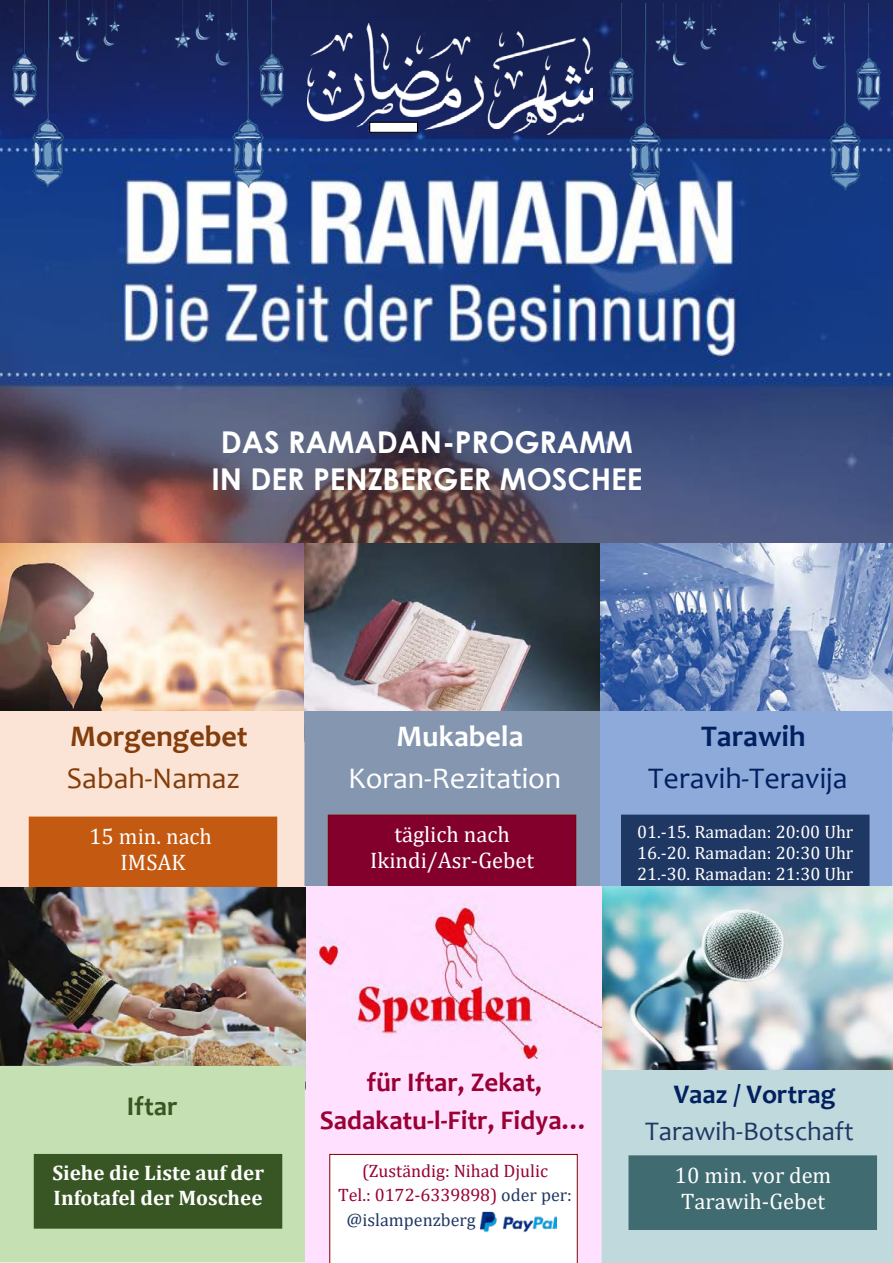
<style>
.page{position:relative;width:893px;height:1263px;background:#fff}
.page>*{position:absolute;margin:0;border:0;box-sizing:border-box;transform-origin:0 0}
.t1{font:700 30px/36.8px "Century Gothic";color:#fff;text-align:center}
.t2{font:30px "Candara";color:#fff}
.t3{font:30px "Candara";color:#002060}
.t4{font:700 30px "Candara";color:#833c0b}
.t5{font:30px "Candara";color:#833c0b}
.t6{font:700 30px "Candara";color:#fff}
.t7{font:700 30px "Candara";color:#002060}
.t8{font:700 27px/38px "Candara";color:#903;text-align:center}
.t9{font:27px "Candara";color:#1f3864}
.t10{font:700 27px "Candara";color:#002060}
.t11{font:700 27px "Candara";color:#385623}
.t12{font:22.5px/26.4px "Cambria";color:#fff;text-align:center}
.t13{font:700 21px/24.6px "Cambria";color:#fff}
.t14{font:18px/21.1px "Cambria";color:#fff;text-align:justify}
.t15{font:18px "Cambria";color:#903}
.t16{font:18px "Cambria";color:#1f3864}
.s1{color:#1f3864}
</style>
<div class="page">
<img style="left:0;top:0;width:893px;height:544px">
<img style="left:0;top:544px;width:305px;height:167px">
<div style="left:0;top:711px;width:304px;height:176px;background:#fbe4d5"></div>
<img style="left:305px;top:543px;width:588px;height:198px">
<div style="left:305px;top:712px;width:296px;height:175px;background:#8496b0"></div>
<div style="left:29px;top:817px;width:248px;height:70px;background:#c45911"></div>
<div style="left:328px;top:815px;width:248px;height:72px;background:#82002b"></div>
<div style="left:328px;top:815px;width:248px;height:72px;border:1px solid #800000"></div>
<div style="left:601px;top:712px;width:291px;height:175px;background:#8eaadb"></div>
<div style="left:600px;top:711px;width:292px;height:176px;border:1px solid #8eaadb"></div>
<div style="left:621px;top:815px;width:248px;height:74px;background:#1f3763"></div>
<img style="left:308px;top:23px;width:284px;height:112px">
<img style="left:601px;top:887px;width:292px;height:182px">
<div style="left:602px;top:1069px;width:291px;height:194px;background:#c0d9dc"></div>
<div style="left:629px;top:1156px;width:247px;height:73px;background:#3f6b71"></div>
<img style="left:305px;top:887px;width:296px;height:172px">
<div style="left:304px;top:1059px;width:298px;height:204px;background:#ffe1ff"></div>
<svg style="left:330px;top:1154px;width:247px;height:109px"></svg>
<img style="left:481px;top:1203px;width:75px;height:38px">
<div style="left:370px;top:122px;width:47px;height:10px;background:#fff"></div>
<div style="left:369px;top:122px;width:49px;height:11px;border:1px solid #000"></div>
<img style="left:0;top:887px;width:305px;height:179px">
<div style="left:0;top:1066px;width:305px;height:196px;background:#c5e0b3"></div>
<div style="left:34px;top:1154px;width:248px;height:74px;background:#375623"></div>
<img style="left:609px;top:3px;width:274px;height:189px">
<img style="left:11px;top:0;width:275px;height:188px">
<h1 class="t1" style="left:212px;top:423px;width:432px">DAS RAMADAN-PROGRAMM<br>IN DER PENZBERGER MOSCHEE</h1>
<h1 class="t4" style="left:70px;top:718px;width:179px">Morgengebet</h1>
<h1 class="t5" style="left:67px;top:760px;width:175px">Sabah-Namaz</h1>
<h1 class="t6" style="left:397px;top:718px;width:128px">Mukabela</h1>
<h1 class="t2" style="left:348px;top:760px;width:215px">Koran-Rezitation</h1>
<p class="t12" style="left:89px;top:823px;width:124px">15 min. nach<br>IMSAK</p>
<p class="t12" style="left:370px;top:821px;width:165px">täglich nach<br>Ikindi/Asr-Gebet</p>
<h1 class="t7" style="left:701px;top:718px;width:106px">Tarawih</h1>
<h1 class="t3" style="left:648px;top:760px;width:201px">Teravih-Teravija</h1>
<p class="t14" style="left:637px;top:821px;width:218px">01.-15. Ramadan: 20:00 Uhr 16.-20. Ramadan: 20:30 Uhr 21.-30. Ramadan: 21:30 Uhr</p>
<h2 class="t11" style="left:127px;top:1089px;width:52px">Iftar</h2>
<p class="t13" style="left:52px;top:1160px;width:213px">Siehe die Liste auf der<br>Infotafel der Moschee</p>
<h2 class="t8" style="left:320px;top:1063px;width:270px">für Iftar, Zekat,<br>Sadakatu-l-Fitr, Fidya…</h2>
<p class="t15" style="left:362px;top:1160px;width:188px">(Zuständig: Nihad Djulic</p>
<p class="t15" style="left:338px;top:1184px;width:235px">Tel.: 0172-6339898) <span class="s1">oder per:</span></p>
<p class="t16" style="left:346px;top:1209px;width:131px">@islampenzberg</p>
<h2 class="t10" style="left:674px;top:1077px;width:163px">Vaaz / Vortrag</h2>
<h2 class="t9" style="left:645px;top:1114px;width:210px">Tarawih-Botschaft</h2>
<p class="t12" style="left:675px;top:1162px;width:158px;text-align:left">10 min. vor dem<br>Tarawih-Gebet</p>
</div>
